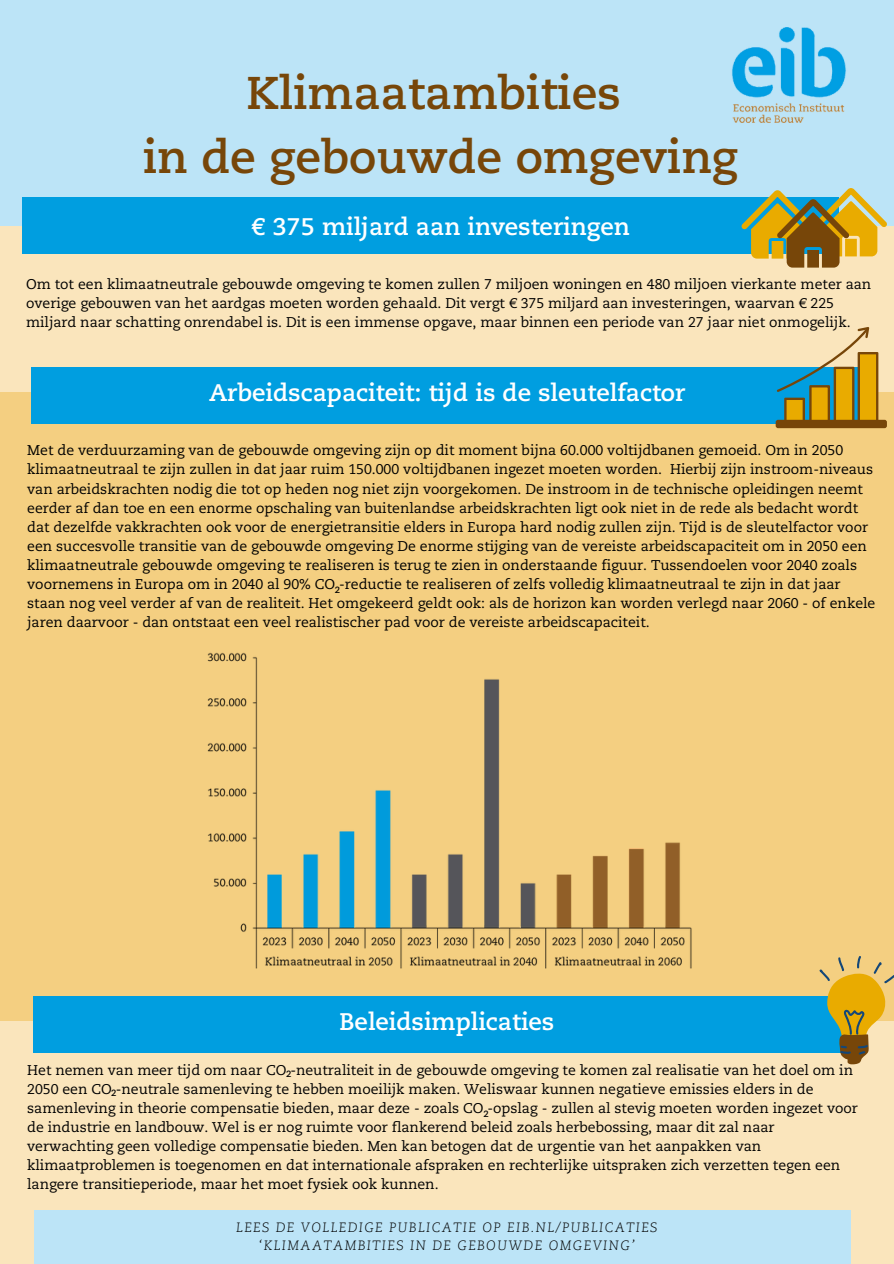
<style>
.page{position:relative;width:894px;height:1264px;background:#fff}
.page>*{position:absolute;margin:0;border:0;box-sizing:border-box;transform-origin:0 0}
.t1{font:700 45.9px/64.2px "Caecilia LT Std";color:#774609;text-align:center}
.t2{font:700 24px "Caecilia LT Std";color:#fff}
.t3{font:14.1px/19.2px "Caecilia LT Std";color:#000}
.t4{font:italic 300 13.5px/18px "Caecilia LT Std";letter-spacing:.1em;color:#000;text-align:center}
.t5{font:700 9px "Caecilia LT Std";color:#000}
</style>
<div class="page">
<div style="left:0;top:0;width:893px;height:1263px;background:#bce4f7"></div>
<div style="left:0;top:226px;width:893px;height:176px;background:#fae5bc"></div>
<div style="left:0;top:1020px;width:893px;height:243px;background:#fae5bc"></div>
<img style="left:732px;top:27px;width:114px;height:96px">
<div style="left:34px;top:1210px;width:816px;height:53px;background:#bce4f7"></div>
<div style="left:22px;top:197px;width:816px;height:57px;background:#009ee0"></div>
<div style="left:0;top:392px;width:893px;height:628px;background:#f4cf81"></div>
<div style="left:31px;top:367px;width:829px;height:57px;background:#009ee0"></div>
<div style="left:34px;top:995px;width:814px;height:57px;background:#009ee0"></div>
<svg style="left:741px;top:188px;width:145px;height:79px"></svg>
<svg style="left:819px;top:956px;width:74px;height:108px"></svg>
<svg style="left:775px;top:327px;width:111px;height:101px"></svg>
<img style="left:207px;top:652px;width:485px;height:317px">
<p class="t1" style="left:143px;top:64px;width:597px">Klimaatambities<br>in de gebouwde omgeving</p>
<p class="t2" style="left:251px;top:217px;width:380px">€ 375 miljard aan investeringen</p>
<p class="t3" style="left:26px;top:276px;width:846px">Om tot een klimaatneutrale gebouwde omgeving te komen zullen 7 miljoen woningen en 480 miljoen vierkante meter aan overige gebouwen van het aardgas moeten worden gehaald. Dit vergt € 375 miljard aan investeringen, waarvan € 225 miljard naar schatting onrendabel is. Dit is een immense opgave, maar binnen een periode van 27 jaar niet onmogelijk.</p>
<h2 class="t2" style="left:209px;top:382px;width:477px">Arbeidscapaciteit: tijd is de sleutelfactor</h2>
<h2 class="t3" style="left:27px;top:442px;width:849px">Met de verduurzaming van de gebouwde omgeving zijn op dit moment bijna 60.000 voltijdbanen gemoeid. Om in 2050 klimaatneutraal te zijn zullen in dat jaar ruim 150.000 voltijdbanen ingezet moeten worden. Hierbij zijn instroom-niveaus van arbeidskrachten nodig die tot op heden nog niet zijn voorgekomen. De instroom in de technische opleidingen neemt eerder af dan toe en een enorme opschaling van buitenlandse arbeidskrachten ligt ook niet in de rede als bedacht wordt dat dezelfde vakkrachten ook voor de energietransitie elders in Europa hard nodig zullen zijn. Tijd is de sleutelfactor voor een succesvolle transitie van de gebouwde omgeving De enorme stijging van de vereiste arbeidscapaciteit om in 2050 een klimaatneutrale gebouwde omgeving te realiseren is terug te zien in onderstaande figuur. Tussendoelen voor 2040 zoals voornemens in Europa om in 2040 al 90% CO -reductie te realiseren of zelfs volledig klimaatneutraal te zijn in dat jaar staan nog veel verder af van de realiteit. Het omgekeerd geldt ook: als de horizon kan worden verlegd naar 2060 - of enkele jaren daarvoor - dan ontstaat een veel realistischer pad voor de vereiste arbeidscapaciteit.</h2>
<p class="t5" style="left:335px;top:586px;width:7px">2</p>
<p class="t2" style="left:339px;top:1011px;width:216px">Beleidsimplicaties</p>
<h1 class="t3" style="left:27px;top:1061px;width:831px">Het nemen van meer tijd om naar CO -neutraliteit in de gebouwde omgeving te komen zal realisatie van het doel om in 2050 een CO -neutrale samenleving te hebben moeilijk maken. Weliswaar kunnen negatieve emissies elders in de samenleving in theorie compensatie bieden, maar deze - zoals CO -opslag - zullen al stevig moeten worden ingezet voor de industrie en landbouw. Wel is er nog ruimte voor flankerend beleid zoals herbebossing, maar dit zal naar verwachting geen volledige compensatie bieden. Men kan betogen dat de urgentie van het aanpakken van klimaatproblemen is toegenomen en dat internationale afspraken en rechterlijke uitspraken zich verzetten tegen een langere transitieperiode, maar het moet fysiek ook kunnen.</h1>
<h2 class="t5" style="left:286px;top:1069px;width:7px">2</h2>
<p class="t5" style="left:111px;top:1088px;width:7px">2</p>
<p class="t5" style="left:483px;top:1110px;width:7px">2</p>
<p class="t4" style="left:236px;top:1218px;width:422px">LEES DE VOLLEDIGE PUBLICATIE OP EIB.NL/PUBLICATIES ‘KLIMAATAMBITIES IN DE GEBOUWDE OMGEVING’</p>
</div>
